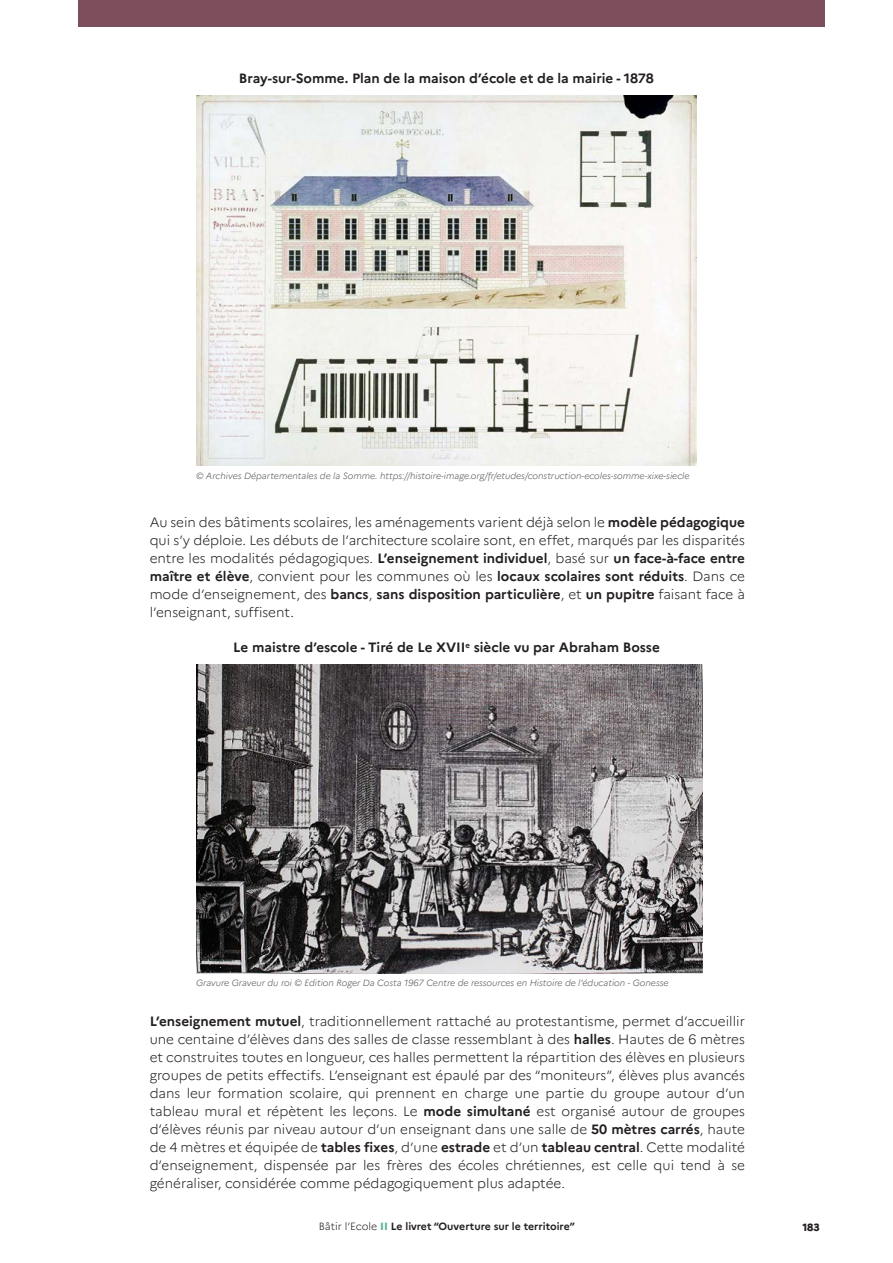
<style>
.page{position:relative;width:893px;height:1263px;background:#fff}
.page>*{position:absolute;margin:0;border:0;box-sizing:border-box;transform-origin:0 0}
.t1{font:300 13.5px/18px "Marianne";color:#231f20;text-align:justify}
.t2{font:700 13.5px "Marianne";color:#231f20}
.t3{font:700 10.5px "Marianne";color:#231f20}
.t4{font:800 10.5px "Marianne";color:#231f20}
.t5{font:italic 300 9px "Marianne";color:#57585a}
.s1{font-weight:700}
.s2{font-weight:300}
.s3{font-weight:800;color:#5ab88f}
</style>
<div class="page">
<div style="left:78px;top:0;width:747px;height:27px;background:#7d4e5b"></div>
<img style="left:196px;top:96px;width:501px;height:369px">
<img style="left:196px;top:665px;width:506px;height:308px">
<p class="t2" style="left:239px;top:70px;width:417px">Bray-sur-Somme. Plan de la maison d’école et de la mairie - 1878</p>
<p class="t5" style="left:196px;top:470px;width:495px">© Archives Départementales de la Somme. https://histoire-image.org/fr/etudes/construction-ecoles-somme-xixe-siecle</p>
<p class="t1" style="left:150px;top:513px;width:597px">Au sein des bâtiments scolaires, les aménagements varient déjà selon le <span class="s1">modèle pédagogique </span>qui s’y déploie. Les débuts de l’architecture scolaire sont, en effet, marqués par les disparités entre les modalités pédagogiques. <span class="s1">L’enseignement individuel</span>, basé sur <span class="s1">un face-à-face entre maître et élève</span>, convient pour les communes où les <span class="s1">locaux scolaires sont réduits</span>. Dans ce mode d’enseignement, des <span class="s1">bancs</span>, <span class="s1">sans disposition particulière</span>, et <span class="s1">un pupitre</span> faisant face à l’enseignant, suffisent.</p>
<p class="t2" style="left:233px;top:639px;width:428px">Le maistre d’escole - Tiré de Le XVII<sup>e</sup> siècle vu par Abraham Bosse</p>
<p class="t5" style="left:196px;top:977px;width:474px">Gravure Graveur du roi © Edition Roger Da Costa 1967 Centre de ressources en Histoire de l’éducation - Gonesse</p>
<p class="t1" style="left:150px;top:1012px;width:597px"><span class="s1">L’enseignement mutuel</span>, traditionnellement rattaché au protestantisme, permet d’accueillir une centaine d’élèves dans des salles de classe ressemblant à des <span class="s1">halles</span>. Hautes de 6 mètres et construites toutes en longueur, ces halles permettent la répartition des élèves en plusieurs groupes de petits effectifs. L’enseignant est épaulé par des “moniteurs”, élèves plus avancés dans leur formation scolaire, qui prennent en charge une partie du groupe autour d’un tableau mural et répètent les leçons. Le <span class="s1">mode simultané</span> est organisé autour de groupes d’élèves réunis par niveau autour d’un enseignant dans une salle de <span class="s1">50 mètres carrés</span>, haute de 4 mètres et équipée de <span class="s1">tables fixes</span>, d’une <span class="s1">estrade</span> et d’un <span class="s1">tableau central</span>. Cette modalité d’enseignement, dispensée par les frères des écoles chrétiennes, est celle qui tend à se généraliser, considérée comme pédagogiquement plus adaptée.</p>
<p class="t3" style="left:319px;top:1220px;width:258px"><span class="s2">Bâtir l’Ecole</span> <span class="s3">II</span> Le livret “Ouverture sur le territoire”</p>
<p class="t4" style="left:802px;top:1221px;width:19px">183</p>
</div>
